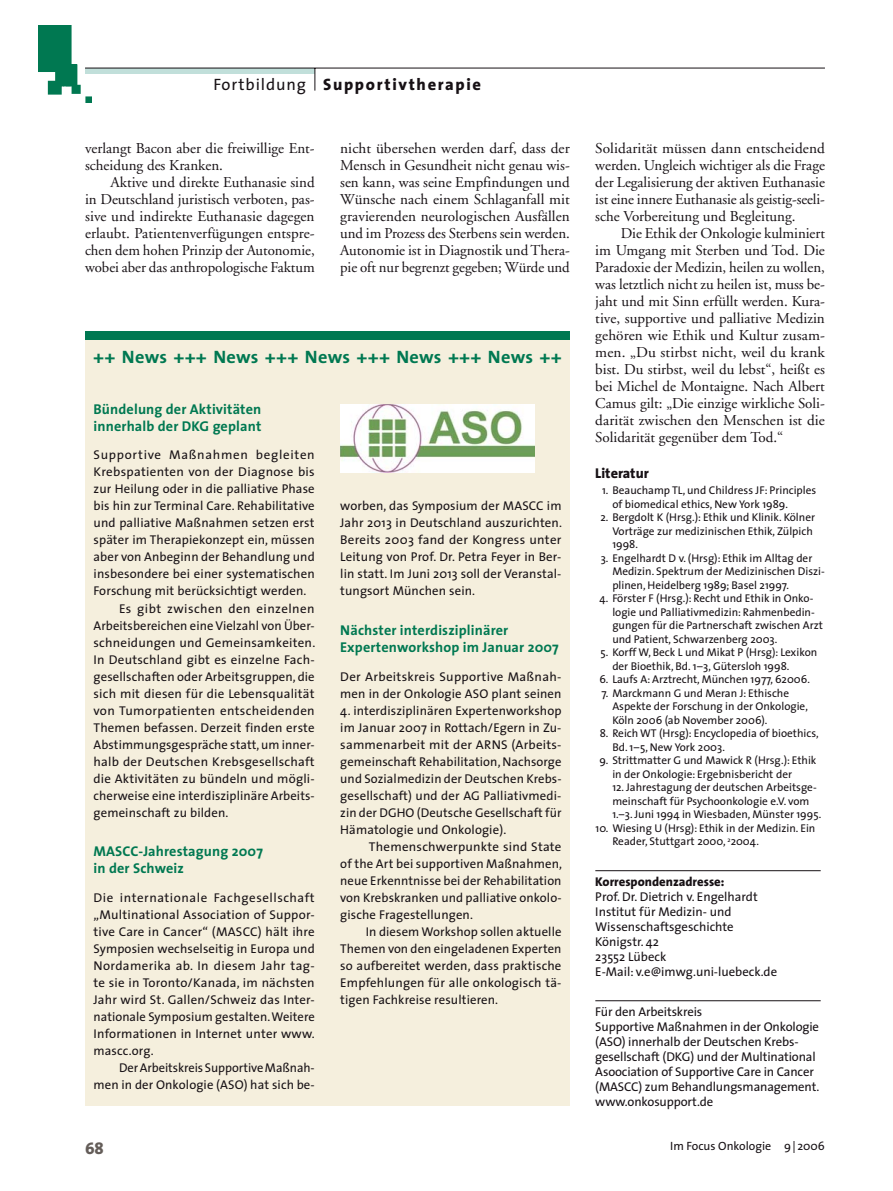
<style>
.page{position:relative;width:893px;height:1191px;background:#fff}
.page>*{position:absolute;margin:0;border:0;box-sizing:border-box;transform-origin:0 0}
.t1{font:700 18px "The Sans";letter-spacing:.015em;color:#007851}
.t2{font:800 16.5px "The Sans";letter-spacing:.1em;color:#171115}
.t3{font:800 16.5px "The Sans";color:#645d59}
.t4{font:15px/17px "Adobe Garamond";color:#171115;text-align:justify}
.t5{font:700 14.25px/17.2px "The Sans";letter-spacing:.01em;color:#007851}
.t6{font:800 14.25px "The Sans";color:#171115}
.t7{font:12.75px/17px "The Sans";letter-spacing:.01em;color:#171115;text-align:justify}
.t8{font:12.75px/15px "The Sans";letter-spacing:-.01em;color:#171115}
.t9{font:12.75px "The Sans";letter-spacing:.055em;color:#171115}
.t10{font:12.75px "The Sans";letter-spacing:.035em;color:#171115}
.t11{font:800 12.75px "The Sans";color:#171115}
.t12{font:12px "The Sans";color:#171115}
.t13{font:11.25px/13.5px "The Sans";color:#171115}
.s1{font-weight:400}
</style>
<div class="page">
<img style="left:38px;top:26px;width:53px;height:76px">
<div style="left:85px;top:68px;width:230px;height:5px;background:#c1dfda"></div>
<hr style="left:85px;top:68px;width:740px;height:1px;background:#171115">
<svg style="left:315px;top:68px;width:1px;height:23px"></svg>
<hr style="left:595px;top:870px;width:226px;height:1px;background:#171115">
<hr style="left:595px;top:1000px;width:226px;height:1px;background:#171115">
<div style="left:85px;top:331px;width:485px;height:775px;background:#f5efdd"></div>
<div style="left:85px;top:331px;width:485px;height:8px;background:#007851"></div>
<img style="left:340px;top:404px;width:195px;height:68px">
<p class="t2" style="left:213px;top:79px;width:269px"><span class="s1">Fortbildung</span> Supportivtherapie</p>
<p class="t4" style="left:85px;top:141px;width:231px">verlangt Bacon aber die freiwillige Ent&shy;scheidung des Kranken.</p>
<p class="t4" style="left:85px;top:175px;width:231px;text-indent:26px">Aktive und direkte Euthanasie sind in Deutschland juristisch verboten, pas&shy;sive und indirekte Euthanasie dagegen erlaubt. Patientenverfügungen entspre&shy;chen dem hohen Prinzip der Autonomie, wobei aber das anthropologische Faktum</p>
<p class="t4" style="left:340px;top:141px;width:231px">nicht übersehen werden darf, dass der Mensch in Gesundheit nicht genau wis&shy;sen kann, was seine Empfindungen und Wünsche nach einem Schlaganfall mit gravierenden neurologischen Ausfällen und im Prozess des Sterbens sein werden.<br>Autonomie ist in Diagnostik und Thera&shy;pie oft nur begrenzt gegeben; Würde und</p>
<p class="t4" style="left:595px;top:141px;width:231px">Solidarität müssen dann entscheidend werden. Ungleich wichtiger als die Frage der Legalisierung der aktiven Euthanasie ist eine innere Euthanasie als geistig-seeli&shy;sche Vorbereitung und Begleitung.</p>
<p class="t4" style="left:595px;top:226px;width:231px;text-indent:26px">Die Ethik der Onkologie kulminiert im Umgang mit Sterben und Tod. Die Paradoxie der Medizin, heilen zu wollen, was letztlich nicht zu heilen ist, muss be&shy;jaht und mit Sinn erfüllt werden. Kura&shy;tive, supportive und palliative Medizin gehören wie Ethik und Kultur zusam&shy;men. „Du stirbst nicht, weil du krank bist. Du stirbst, weil du lebst“, heißt es bei Michel de Montaigne. Nach Albert Camus gilt: „Die einzige wirkliche Soli&shy;darität zwischen den Menschen ist die Solidarität gegenüber dem Tod.“</p>
<p class="t6" style="left:595px;top:467px;width:55px">Literatur</p>
<p class="t13" style="left:612px;top:485px;width:205px;text-indent:-10px">1. Beauchamp TL, und Childress JF: Principles of biomedical ethics, New York 1989.</p>
<p class="t13" style="left:612px;top:512px;width:204px;text-indent:-12px">2. Bergdolt K (Hrsg.): Ethik und Klinik. Kölner<br>Vorträge zur medizinischen Ethik, Zülpich<br>1998.</p>
<p class="t13" style="left:612px;top:552px;width:214px;text-indent:-12px">3. Engelhardt D v. (Hrsg): Ethik im Alltag der<br>Medizin. Spektrum der Medizinischen Diszi&shy;plinen, Heidelberg 1989; Basel 21997.</p>
<p class="t13" style="left:612px;top:593px;width:212px;text-indent:-13px">4. Förster F (Hrsg.): Recht und Ethik in Onko&shy;logie und Palliativmedizin: Rahmenbedin&shy;gungen für die Partnerschaft zwischen Arzt und Patient, Schwarzenberg 2003.</p>
<p class="t13" style="left:612px;top:647px;width:206px;text-indent:-12px">5. Korff W, Beck L und Mikat P (Hrsg): Lexikon der Bioethik, Bd. 1–3, Gütersloh 1998.</p>
<p class="t13" style="left:599px;top:674px;width:212px">6. Laufs A: Arztrecht, München 1977, 62006.</p>
<p class="t13" style="left:612px;top:687px;width:197px;text-indent:-11px">7. Marckmann G und Meran J: Ethische<br>Aspekte der Forschung in der Onkologie,<br>Köln 2006 (ab November 2006).</p>
<p class="t13" style="left:612px;top:728px;width:208px;text-indent:-13px">8. Reich WT (Hrsg): Encyclopedia of bioethics,<br>Bd. 1–5, New York 2003.</p>
<p class="t13" style="left:612px;top:755px;width:206px;text-indent:-13px">9. Strittmatter G und Mawick R (Hrsg.): Ethik in der Onkologie: Ergebnisbericht der</p>
<p class="t13" style="left:612px;top:782px;width:211px">12. Jahrestagung der deutschen Arbeitsge&shy;meinschaft für Psychoonkologie e.V. vom<br>1.–3. Juni 1994 in Wiesbaden, Münster 1995.</p>
<p class="t13" style="left:612px;top:822px;width:205px;text-indent:-17px">10. Wiesing U (Hrsg): Ethik in der Medizin. Ein<br>Reader, Stuttgart 2000, <sup>2</sup>2004.</p>
<p class="t11" style="left:595px;top:876px;width:131px">Korrespondenzadresse:</p>
<p class="t7" style="left:595px;top:890px;width:183px;line-height:15px;text-align:left">Prof. Dr. Dietrich v. Engelhardt<br>Institut für Medizin- und<br>Wissenschaftsgeschichte<br>Königstr. 42<br>23552 Lübeck<br>E-Mail: v.e@imwg.uni-luebeck.de</p>
<p class="t8" style="left:595px;top:1005px;width:226px">Für den Arbeitskreis<br>Supportive Maßnahmen in der Onkologie (ASO) innerhalb der Deutschen Krebs&shy;gesellschaft (DKG) und der Multinational Asoociation of Supportive Care in Cancer (MASCC) zum Behandlungsmanagement. www.onkosupport.de</p>
<h1 class="t1" style="left:94px;top:350px;width:469px">++ News +++ News +++ News +++ News +++ News ++</h1>
<p class="t5" style="left:94px;top:402px;width:169px">Bündelung der Aktivitäten innerhalb der DKG geplant</p>
<p class="t9" style="left:94px;top:450px;width:223px">Supportive Maßnahmen begleiten</p>
<p class="t7" style="left:94px;top:465px;width:223px">Krebs patienten von der Diagnose bis</p>
<p class="t7" style="left:94px;top:482px;width:223px">zur Heilung oder in die palliative Phase</p>
<p class="t7" style="left:94px;top:499px;width:223px">bis hin zur Terminal Care. Rehabilitative</p>
<p class="t7" style="left:94px;top:516px;width:223px">und palliative Maßnahmen setzen erst</p>
<p class="t7" style="left:94px;top:533px;width:223px">später im Therapiekonzept ein, müssen</p>
<p class="t7" style="left:94px;top:550px;width:223px">aber von Anbeginn der Behandlung und</p>
<p class="t7" style="left:94px;top:567px;width:223px">insbesondere bei einer systematischen</p>
<p class="t7" style="left:94px;top:584px;width:214px">Forschung mit berücksichtigt werden.</p>
<p class="t10" style="left:119px;top:603px;width:197px">Es gibt zwischen den einzelnen</p>
<p class="t7" style="left:94px;top:618px;width:223px">Arbeitsbereichen eine Vielzahl von Über-</p>
<p class="t7" style="left:94px;top:635px;width:223px">schneidungen und Gemeinsamkeiten.</p>
<p class="t7" style="left:94px;top:652px;width:223px">In Deutschland gibt es einzelne Fach-</p>
<p class="t7" style="left:94px;top:669px;width:223px">gesellschaften oder Arbeitsgruppen, die</p>
<p class="t7" style="left:94px;top:686px;width:223px">sich mit diesen für die Lebensqualität</p>
<p class="t7" style="left:94px;top:703px;width:223px">von Tumorpatienten entscheidenden</p>
<p class="t7" style="left:94px;top:720px;width:223px">Themen befassen. Derzeit finden erste</p>
<p class="t7" style="left:94px;top:737px;width:223px">Abstimmungsgespräche statt, um inner-</p>
<p class="t7" style="left:94px;top:754px;width:222px">halb der Deutschen Krebsgesellschaft</p>
<p class="t7" style="left:94px;top:771px;width:223px">die Aktivitäten zu bündeln und mögli-</p>
<p class="t7" style="left:94px;top:788px;width:223px">cherweise eine interdisziplinäre Arbeits-</p>
<p class="t7" style="left:94px;top:805px;width:136px">gemeinschaft zu bilden.</p>
<p class="t5" style="left:94px;top:844px;width:171px">MASCC-Jahrestagung 2007 in der Schweiz</p>
<p class="t7" style="left:94px;top:890px;width:223px">Die internationale Fachgesellschaft „Multinational Association of Suppor&shy;tive Care in Cancer“ (MASCC) hält ihre Symposien wechselseitig in Europa und Nordamerika ab. In diesem Jahr tag&shy;te sie in Toronto/Kanada, im nächsten Jahr wird St. Gallen/Schweiz das Inter&shy;nationale Symposium gestalten. Weitere Informationen in Internet unter www. mascc.org.</p>
<p class="t7" style="left:94px;top:1060px;width:223px;text-align:right">Der Arbeitskreis Supportive Maßnah&shy;men in der Onkologie (ASO) hat sich be-</p>
<p class="t7" style="left:340px;top:499px;width:223px">worben, das Symposium der MASCC im Jahr 2013 in Deutschland auszurichten.<br>Bereits 2003 fand der Kongress unter Leitung von Prof. Dr. Petra Feyer in Ber&shy;lin statt. Im Juni 2013 soll der Veranstal&shy;tungsort München sein.</p>
<p class="t5" style="left:340px;top:622px;width:220px">Nächster interdisziplinärer<br>Expertenworkshop im Januar 2007</p>
<p class="t7" style="left:340px;top:669px;width:223px">Der Arbeitskreis Supportive Maßnah&shy;men in der Onkologie ASO plant seinen</p>
<p class="t7" style="left:340px;top:703px;width:223px">4. interdisziplinären Expertenworkshop im Januar 2007 in Rottach/Egern in Zu&shy;sammenarbeit mit der ARNS (Arbeits&shy;gemeinschaft Rehabilitation, Nachsorge und Sozialmedizin der Deutschen Krebs&shy;gesellschaft) und der AG Palliativmedi&shy;zin der DGHO (Deutsche Gesellschaft für Hämatologie und Onkologie).</p>
<p class="t7" style="left:340px;top:839px;width:223px;text-indent:29px">Themenschwerpunkte sind State of the Art bei supportiven Maßnahmen, neue Erkenntnisse bei der Rehabilitation von Krebskranken und palliative onkolo&shy;gische Fragestellungen.</p>
<p class="t7" style="left:340px;top:924px;width:223px;text-indent:26px">In diesem Workshop sollen aktuelle Themen von den eingeladenen Experten so aufbereitet werden, dass praktische Empfehlungen für alle onkologisch tä&shy;tigen Fachkreise resultieren.</p>
<p class="t3" style="left:85px;top:1141px;width:20px">68</p>
<p class="t12" style="left:670px;top:1141px;width:156px">Im Focus Onkologie 9 | 2006</p>
</div>
